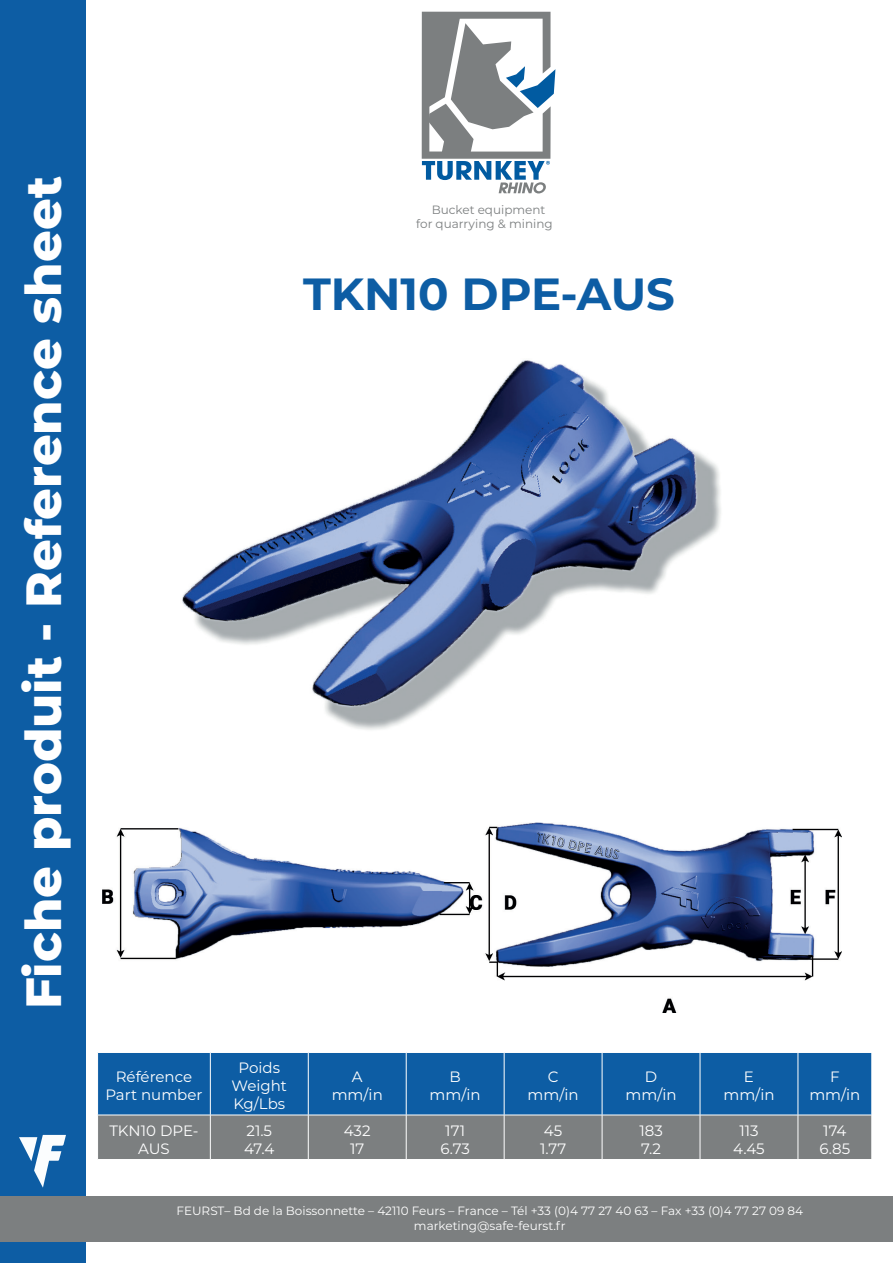
<style>
.page{position:relative;width:893px;height:1263px;background:#fff}
.page>*{position:absolute;margin:0;border:0;box-sizing:border-box;transform-origin:0 0}
.t1{font:800 49.5px "Montserrat";color:#fff}
.t2{font:700 45px "Montserrat";color:#0d5da4}
.t3{font:15px/18px "Montserrat";color:#fff;text-align:center}
.t4{font:12px/14.4px "Montserrat";color:#fff;text-align:center}
.t5{font:12px/14.4px "Montserrat";color:#7c7f80;text-align:center}
.s1{color:#fff}
</style>
<div class="page">
<div style="left:0;top:0;width:85px;height:1263px;background:#0d5da4"></div>
<div style="left:0;top:1196px;width:893px;height:46px;background:#7c7f80"></div>
<svg style="left:422px;top:12px;width:133px;height:181px"></svg>
<svg style="left:19px;top:1135px;width:47px;height:52px"></svg>
<div style="left:98px;top:1053px;width:773px;height:62px;background:#0d5da4"></div>
<div style="left:98px;top:1116px;width:773px;height:43px;background:#7c7f80"></div>
<hr style="left:210px;top:1053px;width:1px;height:62px;background:#fff">
<hr style="left:308px;top:1053px;width:1px;height:62px;background:#fff">
<hr style="left:406px;top:1053px;width:1px;height:62px;background:#fff">
<hr style="left:504px;top:1053px;width:1px;height:62px;background:#fff">
<hr style="left:602px;top:1053px;width:1px;height:62px;background:#fff">
<hr style="left:700px;top:1053px;width:1px;height:62px;background:#fff">
<hr style="left:798px;top:1053px;width:1px;height:62px;background:#fff">
<hr style="left:210px;top:1115px;width:1px;height:44px;background:#fff">
<hr style="left:308px;top:1115px;width:1px;height:44px;background:#fff">
<hr style="left:406px;top:1115px;width:1px;height:44px;background:#fff">
<hr style="left:504px;top:1115px;width:1px;height:44px;background:#fff">
<hr style="left:602px;top:1115px;width:1px;height:44px;background:#fff">
<hr style="left:700px;top:1115px;width:1px;height:44px;background:#fff">
<hr style="left:798px;top:1115px;width:1px;height:44px;background:#fff">
<img style="left:182px;top:360px;width:539px;height:370px">
<img style="left:102px;top:823px;width:740px;height:189px">
<h1 class="t1" style="left:7px;top:1009px;width:834px;rotate:-90deg">Fiche produit - Reference sheet</h1>
<p class="t5" style="left:416px;top:202px;width:146px">Bucket equipment<br>for quarrying &amp; mining<span class="s1">g</span></p>
<h2 class="t2" style="left:303px;top:262px;width:373px">TKN10 DPE-AUS</h2>
<p class="t3" style="left:105px;top:1067px;width:99px">Référence<br>Part number</p>
<p class="t3" style="left:232px;top:1058px;width:57px">Poids<br>Weight<br>Kg/Lbs</p>
<p class="t3" style="left:332px;top:1067px;width:53px">A mm/in</p>
<p class="t3" style="left:430px;top:1067px;width:53px">B mm/in</p>
<p class="t3" style="left:528px;top:1067px;width:53px">C mm/in</p>
<p class="t3" style="left:625px;top:1067px;width:53px">D mm/in</p>
<p class="t3" style="left:723px;top:1067px;width:53px">E mm/in</p>
<p class="t3" style="left:809px;top:1067px;width:53px">F mm/in</p>
<p class="t3" style="left:109px;top:1121px;width:91px">TKN10 DPE-<br>AUS</p>
<p class="t3" style="left:244px;top:1121px;width:32px;text-align:left">21.5<br>47.4</p>
<p class="t3" style="left:344px;top:1121px;width:28px">432<br>17</p>
<p class="t3" style="left:440px;top:1121px;width:31px">171<br>6.73</p>
<p class="t3" style="left:540px;top:1121px;width:28px;text-align:left">45<br>1.77</p>
<p class="t3" style="left:639px;top:1121px;width:25px;text-align:left">183<br>7.2</p>
<p class="t3" style="left:733px;top:1121px;width:33px">113<br>4.45</p>
<p class="t3" style="left:819px;top:1121px;width:32px;text-align:left">174<br>6.85</p>
<p class="t4" style="left:177px;top:1203px;width:628px">FEURST– Bd de la Boissonnette – 42110 Feurs – France – Tél +33 (0)4 77 27 40 63 – Fax +33 (0)4 77 27 09 84 marketing@safe-feurst.fr</p>
</div>
